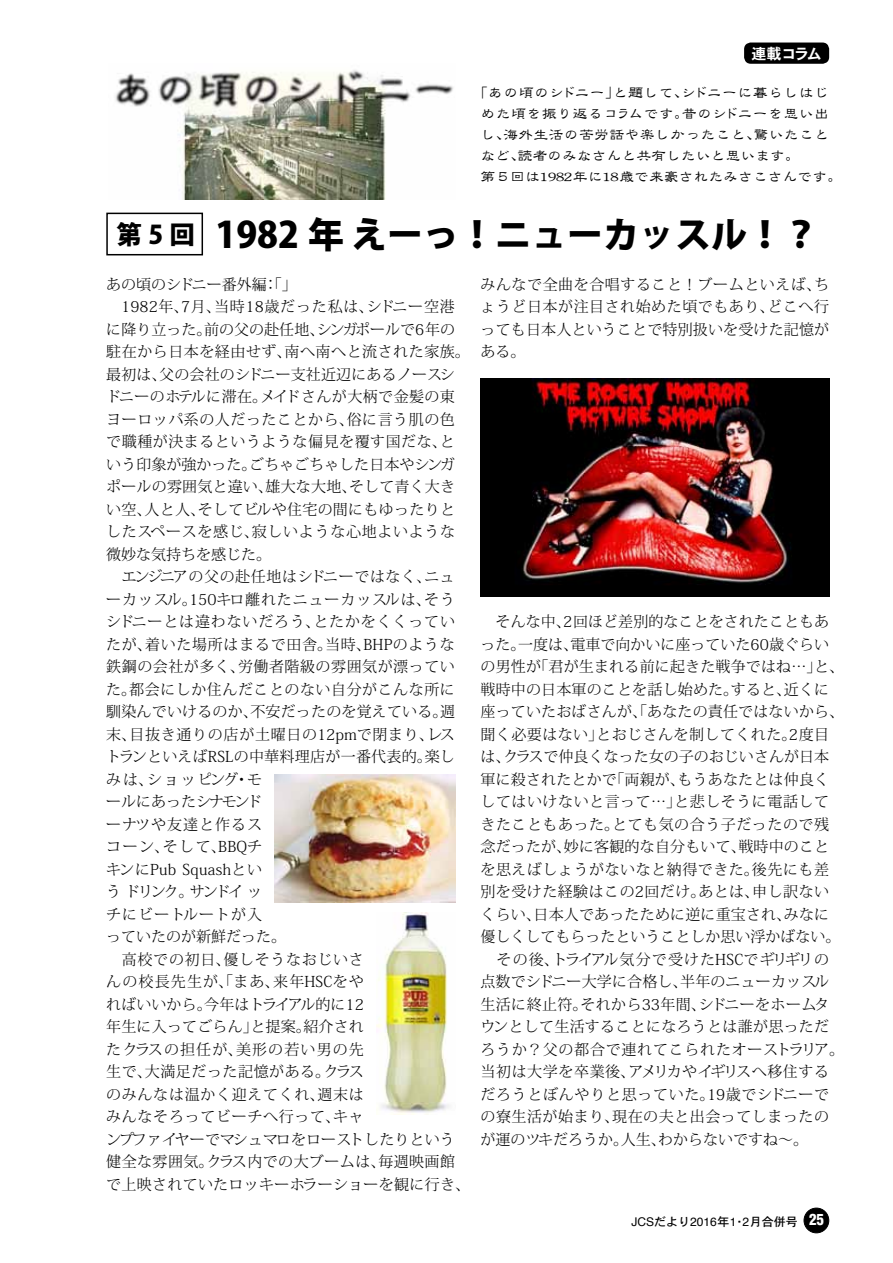
<style>
.page{position:relative;width:893px;height:1263px;background:#fff}
.page>*{position:absolute;margin:0;border:0;box-sizing:border-box;transform-origin:0 0}
.t1{font:800 36px "Koz Go Pro";color:#000}
.t2{font:300 15px/22.5px "Koz Min Pro";letter-spacing:.02em;color:#000}
.t3{font:600 15px/21px "DF Lei Sho";letter-spacing:.01em;color:#000}
.t4{font:15px "DFHS Gothic W7";letter-spacing:-.075em;color:#fff}
.t5{font:12px "Helvetica";color:#000}
.s1{font-size:25.5px}
.s2{font-family:"DFHS Gothic W5"}
.s3{font-weight:900;font-stretch:condensed;font-size:15px;color:#fff}
</style>
<div class="page">
<div style="left:804px;top:1208px;width:25px;height:25px;background:#000;border-radius:50%"></div>
<div style="left:804px;top:1208px;width:25px;height:25px;border:1px solid #000;border-radius:50%"></div>
<div style="left:744px;top:43px;width:85px;height:21px;background:#000;border-radius:7px"></div>
<img style="left:115px;top:70px;width:338px;height:130px">
<div style="left:106px;top:213px;width:97px;height:42px;border:2px solid #000"></div>
<img style="left:377px;top:912px;width:72px;height:203px">
<img style="left:275px;top:775px;width:180px;height:128px">
<img style="left:480px;top:378px;width:349px;height:219px">
<p class="t4" style="left:751px;top:46px;width:72px">連載コラム</p>
<p class="t3" style="left:480px;top:82px;width:363px;text-indent:-8px">「あの頃のシドニー」と題して、シドニーに暮らしはじめた頃を振り返るコラムです。昔のシドニーを思い出し、海外生活の苦労話や楽しかったこと、驚いたことなど、読者のみなさんと共有したいと思います。<br>第５回は1982年に18歳で来豪されたみさこさんです。</p>
<h1 class="t1" style="left:116px;top:211px;width:704px"><span class="s1">第 5 回</span> 1982 年えーっ！ニューカッスル！？</h1>
<p class="t2" style="left:106px;top:272px;width:365px">あの頃のシドニー番外編：「」<br>　1982年、7月、当時18歳だった私は、シドニー空港に降り立った。前の父の赴任地、シンガポールで6年の駐在から日本を経由せず、南へ南へと流された家族。最初は、父の会社のシドニー支社近辺にあるノースシドニーのホテルに滞在。メイドさんが大柄で金髪の東ヨーロッパ系の人だったことから、俗に言う肌の色で職種が決まるというような偏見を覆す国だな、という印象が強かった。ごちゃごちゃした日本やシンガポールの雰囲気と違い、雄大な大地、そして青く大きい空、人と人、そしてビルや住宅の間にもゆったりとしたスペースを感じ、寂しいような心地よいような微妙な気持ちを感じた。<br>　エンジニアの父の赴任地はシドニーではなく、ニューカッスル。150キロ離れたニューカッスルは、そうシドニーとは違わないだろう、とたかをくくっていたが、着いた場所はまるで田舎。当時、BHPのような鉄鋼の会社が多く、労働者階級の雰囲気が漂っていた。都会にしか住んだことのない自分がこんな所に馴染んでいけるのか、不安だったのを覚えている。週末、目抜き通りの店が土曜日の12pmで閉まり、レストランといえばRSLの中華料理店が一番代表的。楽しみは、ショッピング・モ<br>ールにあったシナモンド<br>ーナツや友達と作るス<br>コーン、そして、BBQチ<br>キンにPub Squashとい<br>うドリンク。サンドイッ<br>チにビートルートが入<br>っていたのが新鮮だった。<br>　高校での初日、優しそうなおじいさ<br>んの校長先生が、「まあ、来年HSCをや<br>ればいいから。今年はトライアル的に12<br>年生に入ってごらん」と提案。紹介され<br>たクラスの担任が、美形の若い男の先<br>生で、大満足だった記憶がある。クラス<br>のみんなは温かく迎えてくれ、週末は<br>みんなそろってビーチへ行って、キャ<br>ンプファイヤーでマシュマロをローストしたりという健全な雰囲気。クラス内での大ブームは、毎週映画館で上映されていたロッキーホラーショーを観に行き、</p>
<p class="t2" style="left:480px;top:272px;width:350px;text-align:justify">みんなで全曲を合唱すること！ブームといえば、ちょうど日本が注目され始めた頃でもあり、どこへ行っても日本人ということで特別扱いを受けた記憶がある。</p>
<p class="t2" style="left:480px;top:610px;width:365px">　そんな中、2回ほど差別的なことをされたこともあった。一度は、電車で向かいに座っていた60歳ぐらいの男性が「君が生まれる前に起きた戦争ではね…」と、戦時中の日本軍のことを話し始めた。すると、近くに座っていたおばさんが、「あなたの責任ではないから、聞く必要はない」とおじさんを制してくれた。2度目は、クラスで仲良くなった女の子のおじいさんが日本軍に殺されたとかで「両親が、もうあなたとは仲良くしてはいけないと言って…」と悲しそうに電話してきたこともあった。とても気の合う子だったので残念だったが、妙に客観的な自分もいて、戦時中のことを思えばしょうがないなと納得できた。後先にも差別を受けた経験はこの2回だけ。あとは、申し訳ないくらい、日本人であったために逆に重宝され、みなに優しくしてもらったということしか思い浮かばない。　その後、トライアル気分で受けたHSCでギリギリの点数でシドニー大学に合格し、半年のニューカッスル生活に終止符。それから33年間、シドニーをホームタウンとして生活することになろうとは誰が思っただろうか？父の都合で連れてこられたオーストラリア。当初は大学を卒業後、アメリカやイギリスへ移住するだろうとぼんやりと思っていた。19歳でシドニーでの寮生活が始まり、現在の夫と出会ってしまったのが運のツキだろうか。人生、わからないですね～。</p>
<p class="t5" style="left:631px;top:1217px;width:194px">JCS<span class="s2">だより</span>2016<span class="s2">年</span>1<span class="s2">・</span>2<span class="s2">月合併号</span> <span class="s3">25</span></p>
</div>
